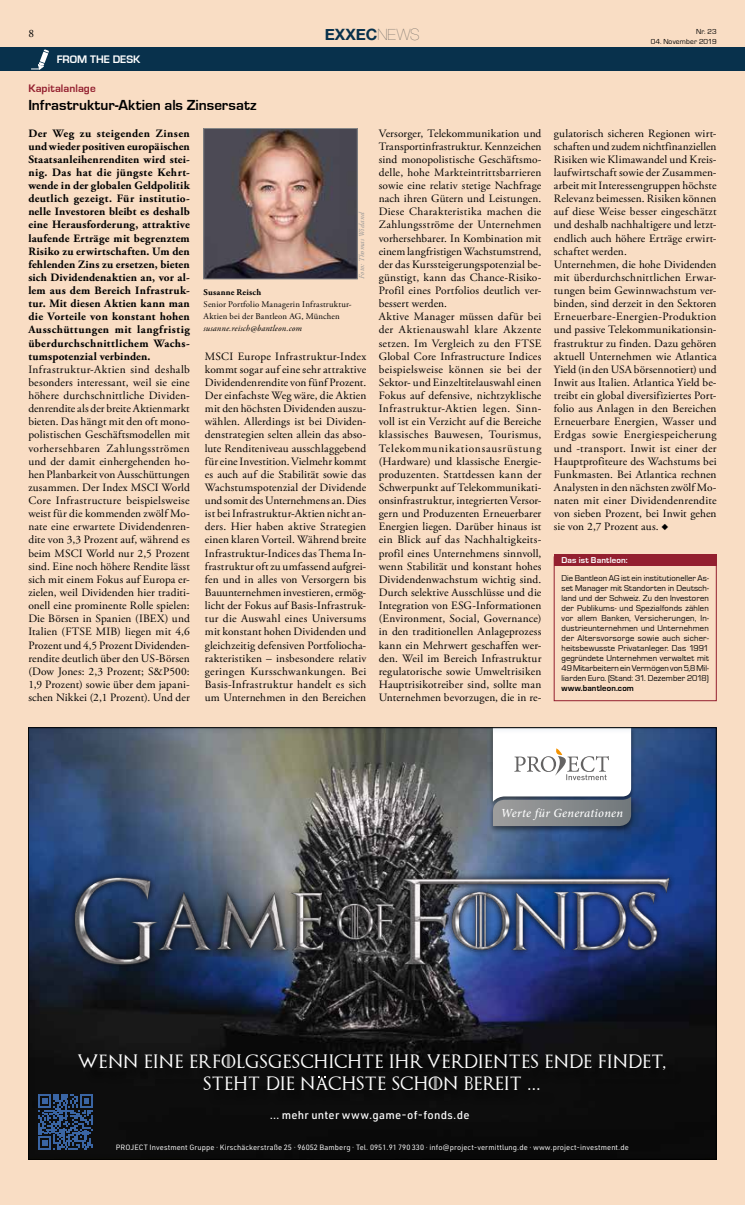
<style>
.page{position:relative;width:745px;height:1205px;background:#fff}
.page>*{position:absolute;margin:0;border:0;box-sizing:border-box;transform-origin:0 0}
.t1{font:700 15.62px "Helvetica Neue";color:#08314c}
.t2{font:700 15px "Eurostile";color:#000}
.t3{font:13.62px/21.5px "Gameof Thrones";letter-spacing:.115em;color:#fff;text-align:center}
.t4{font:italic 500 12.38px "Minion Pro";letter-spacing:.02em;color:#fff}
.t5{font:11.25px/13.1px "Adobe Garamond Pro";letter-spacing:.015em;color:#000;text-align:justify}
.t6{font:700 11.25px/13.1px "Adobe Garamond Pro";letter-spacing:.025em;color:#000;text-align:justify}
.t7{font:500 11.25px "URWDIN";letter-spacing:.025em;color:#fff}
.t8{font:700 11.25px "Eurostile";letter-spacing:.005em;color:#931f2f}
.t9{font:700 11.25px "Eurostile";color:#fff}
.t10{font:8.75px/10px "Eurostile";letter-spacing:.005em;color:#000;text-align:justify}
.t11{font:8.75px/11.9px "Adobe Garamond Pro";letter-spacing:.02em;color:#000}
.t12{font:italic 8.75px "Adobe Garamond Pro";letter-spacing:.015em;color:#000}
.t13{font:700 8.75px "Eurostile";letter-spacing:.02em;color:#000}
.t14{font:700 8.75px "Eurostile";letter-spacing:.015em;color:#fff}
.t15{font:700 8.75px "Adobe Garamond Pro";letter-spacing:.025em;color:#000}
.t16{font:7.5px "URWDIN";letter-spacing:.01em;color:#fff}
.t17{font:7.5px "Eurostile";letter-spacing:.01em;color:#000}
.t18{font:italic 7.5px "Adobe Garamond Pro";letter-spacing:.02em;color:#949494}
.s1{font-weight:200;color:#575756}
.s2{font-family:"Copperplate"}
</style>
<div class="page">
<div style="left:0;top:0;width:744px;height:1205px;background:#f9ddc4"></div>
<div style="left:0;top:48px;width:744px;height:23px;background:#08314c"></div>
<svg style="left:31px;top:49px;width:18px;height:21px"></svg>
<div style="left:553px;top:556px;width:163px;height:145px;border:1px solid #931f2f"></div>
<div style="left:553px;top:554px;width:163px;height:12px;background:#931f2f"></div>
<img style="left:205px;top:130px;width:150px;height:147px">
<div style="left:203px;top:128px;width:154px;height:151px;border:1px solid #878787"></div>
<img style="left:30px;top:729px;width:684px;height:429px">
<p class="t5" style="left:28px;top:27px;width:7px">8</p>
<p class="t9" style="left:57px;top:53px;width:85px">FROM THE DESK</p>
<p class="t8" style="left:28px;top:82px;width:69px">Kapitalanlage</p>
<h2 class="t2" style="left:28px;top:97px;width:230px">Infrastruktur-Aktien als Zinsersatz</h2>
<h1 class="t1" style="left:324px;top:25px;width:96px">EXXEC<span class="s1">NEWS</span></h1>
<p class="t17" style="left:695px;top:27px;width:22px">Nr. 23</p>
<p class="t17" style="left:650px;top:37px;width:67px">04. November 2019</p>
<p class="t6" style="left:28px;top:127px;width:163px">Der Weg zu steigenden Zinsen und wieder positiven europäischen Staatsanleihenrenditen wird stei&shy;nig. Das hat die jüngste Kehrt&shy;wende in der globalen Geldpolitik deutlich gezeigt. Für institutio&shy;nelle Investoren bleibt es deshalb eine Herausforderung, attraktive laufende Erträge mit begrenztem Risiko zu erwirtschaften. Um den fehlenden Zins zu ersetzen, bieten sich Dividendenaktien an, vor al&shy;lem aus dem Bereich Infrastruk&shy;tur. Mit diesen Aktien kann man die Vorteile von konstant hohen Ausschüttungen mit langfristig überdurchschnittlichem Wachs&shy;tumspotenzial verbinden.</p>
<p class="t5" style="left:28px;top:363px;width:163px">Infrastruktur-Aktien sind deshalb besonders interessant, weil sie eine höhere durchschnittliche Dividen&shy;denrendite als der breite Aktienmarkt bieten. Das hängt mit den oft mono&shy;polistischen Geschäftsmodellen mit vorhersehbaren Zahlungsströmen und der damit einhergehenden ho&shy;hen Planbarkeit von Ausschüttungen zusammen. Der Index MSCI World Core Infrastructure beispielsweise weist für die kommenden zwölf Mo&shy;nate eine erwartete Dividendenren&shy;dite von 3,3 Prozent auf, während es beim MSCI World nur 2,5 Prozent sind. Eine noch höhere Rendite lässt sich mit einem Fokus auf Europa er&shy;zielen, weil Dividenden hier traditi&shy;onell eine prominente Rolle spielen:<br>Die Börsen in Spanien (IBEX) und Italien (FTSE MIB) liegen mit 4,6<br>Prozent und 4,5 Prozent Dividenden&shy;rendite deutlich über den US-Börsen (Dow Jones: 2,3 Prozent; S&amp;P500:<br>1,9 Prozent) sowie über dem japani&shy;schen Nikkei (2,1 Prozent). Und der</p>
<p class="t18" style="left:357px;top:279px;width:68px;rotate:-90deg">Foto: Thomas Wieland</p>
<p class="t15" style="left:203px;top:287px;width:59px">Susanne Reisch</p>
<p class="t11" style="left:203px;top:298px;width:149px">Senior Portfolio Managerin Infrastruktur-<br>Aktien bei der Bantleon AG, München</p>
<p class="t12" style="left:203px;top:322px;width:100px">susanne.reisch@bantleon.com</p>
<p class="t5" style="left:205px;top:350px;width:163px">MSCI Europe Infrastruktur-Index kommt sogar auf eine sehr attraktive Dividendenrendite von fünf Prozent.<br>Der einfachste Weg wäre, die Aktien mit den höchsten Dividenden auszu&shy;wählen. Allerdings ist bei Dividen&shy;denstrategien selten allein das abso&shy;lute Renditeniveau ausschlaggebend für eine Investition. Vielmehr kommt es auch auf die Stabilität sowie das Wachstumspotenzial der Dividende und somit des Unternehmens an. Dies ist bei Infrastruktur-Aktien nicht an&shy;ders. Hier haben aktive Strategien einen klaren Vorteil. Während breite Infrastruktur-Indices das Thema In&shy;frastruktur oft zu umfassend aufgrei&shy;fen und in alles von Versorgern bis Bauunternehmen investieren, ermög&shy;licht der Fokus auf Basis-Infrastruk&shy;tur die Auswahl eines Universums mit konstant hohen Dividenden und gleichzeitig defensiven Portfoliocha&shy;rakteristiken – insbesondere relativ geringen Kursschwankungen. Bei Basis-Infrastruktur handelt es sich um Unternehmen in den Bereichen</p>
<p class="t5" style="left:378px;top:127px;width:164px;text-align:left">Versorger, Telekommunikation und Transportinfrastruktur. Kennzeichen sind monopolistische Geschäftsmo&shy;delle, hohe Markteintrittsbarrieren sowie eine relativ stetige Nachfrage nach ihren Gütern und Leistungen.<br>Diese Charakteristika machen die Zahlungsströme der Unternehmen vorhersehbarer. In Kombination mit einem langfristigen Wachstumstrend, der das Kurssteigerungspotenzial be&shy;günstigt, kann das Chance-Risiko-Profil eines Portfolios deutlich ver&shy;bessert werden.<br>Aktive Manager müssen dafür bei der Aktienauswahl klare Akzente setzen. Im Vergleich zu den FTSE Global Core Infrastructure Indices beispielsweise können sie bei der Sektor- und Einzeltitelauswahl einen Fokus auf defensive, nichtzyklische Infrastruktur-Aktien legen. Sinn&shy;voll ist ein Verzicht auf die Bereiche klassisches Bauwesen, Tourismus, Telekommunikationsausrüstung (Hardware) und klassische Energie&shy;produzenten. Stattdessen kann der Schwerpunkt auf Telekommunikati&shy;onsinfrastruktur, integrierten Versor&shy;gern und Produzenten Erneuerbarer Energien liegen. Darüber hinaus ist ein Blick auf das Nachhaltigkeits&shy;profil eines Unternehmens sinnvoll, wenn Stabilität und konstant hohes Dividendenwachstum wichtig sind.<br>Durch selektive Ausschlüsse und die Integration von ESG-Informationen (Environment, Social, Governance) in den traditionellen Anlageprozess kann ein Mehrwert geschaffen wer&shy;den. Weil im Bereich Infrastruktur regulatorische sowie Umweltrisiken Hauptrisikotreiber sind, sollte man Unternehmen bevorzugen, die in re-</p>
<p class="t5" style="left:553px;top:127px;width:164px;text-align:left">gulatorisch sicheren Regionen wirt&shy;schaften und zudem nichtfinanziellen Risiken wie Klimawandel und Kreis&shy;laufwirtschaft sowie der Zusammen&shy;arbeit mit Interessengruppen höchste Relevanz beimessen. Risiken können auf diese Weise besser eingeschätzt und deshalb nachhaltigere und letzt&shy;endlich auch höhere Erträge erwirt&shy;schaftet werden.<br>Unternehmen, die hohe Dividenden mit überdurchschnittlichen Erwar&shy;tungen beim Gewinnwachstum ver&shy;binden, sind derzeit in den Sektoren Erneuerbare-Energien-Produktion und passive Telekommunikationsin&shy;frastruktur zu finden. Dazu gehören aktuell Unternehmen wie Atlantica Yield (in den USA börsennotiert) und Inwit aus Italien. Atlantica Yield be&shy;treibt ein global diversifiziertes Port&shy;folio aus Anlagen in den Bereichen Erneuerbare Energien, Wasser und Erdgas sowie Energiespeicherung und -transport. Inwit ist einer der Hauptprofiteure des Wachstums bei Funkmasten. Bei Atlantica rechnen Analysten in den nächsten zwölf Mo&shy;naten mit einer Dividendenrendite von sieben Prozent, bei Inwit gehen sie von 2,7 Prozent aus. ◆</p>
<p class="t14" style="left:561px;top:556px;width:68px">Das ist Bantleon:</p>
<p class="t10" style="left:561px;top:573px;width:149px">Die Bantleon AG ist ein institutioneller As&shy;set Manager mit Standorten in Deutsch&shy;land und der Schweiz. Zu den Investoren der Publikums- und Spezialfonds zählen vor allem Banken, Versicherungen, In&shy;dustrieunternehmen und Unternehmen der Altersvorsorge sowie auch sicher&shy;heitsbewusste Privatanleger. Das 1991 gegründete Unternehmen verwaltet mit 49 Mitarbeitern ein Vermögen von 5,8 Mil&shy;liarden Euro. (Stand: 31. Dezember 2018)</p>
<p class="t13" style="left:561px;top:683px;width:74px">www.bantleon.com</p>
<p class="t4" style="left:500px;top:804px;width:124px">Werte für Generationen</p>
<p class="t3" style="left:78px;top:1051px;width:589px">WENN EINE ERFOLGSGESCHICHTE IHR VERDIENTES ENDE FINDET<span class="s2">,<br></span>STEHT DIE NACHSTE SCHON BEREIT <span class="s2">…</span></p>
<p class="t7" style="left:269px;top:1107px;width:201px">… mehr unter www.game-of-fonds.de</p>
<p class="t16" style="left:116px;top:1142px;width:514px">PROJECT Investment Gruppe · Kirschäckerstraße 25 · 96052 Bamberg · Tel. 0951.91 790 330 · info@project-vermittlung.de · www.project-investment.de</p>
</div>
